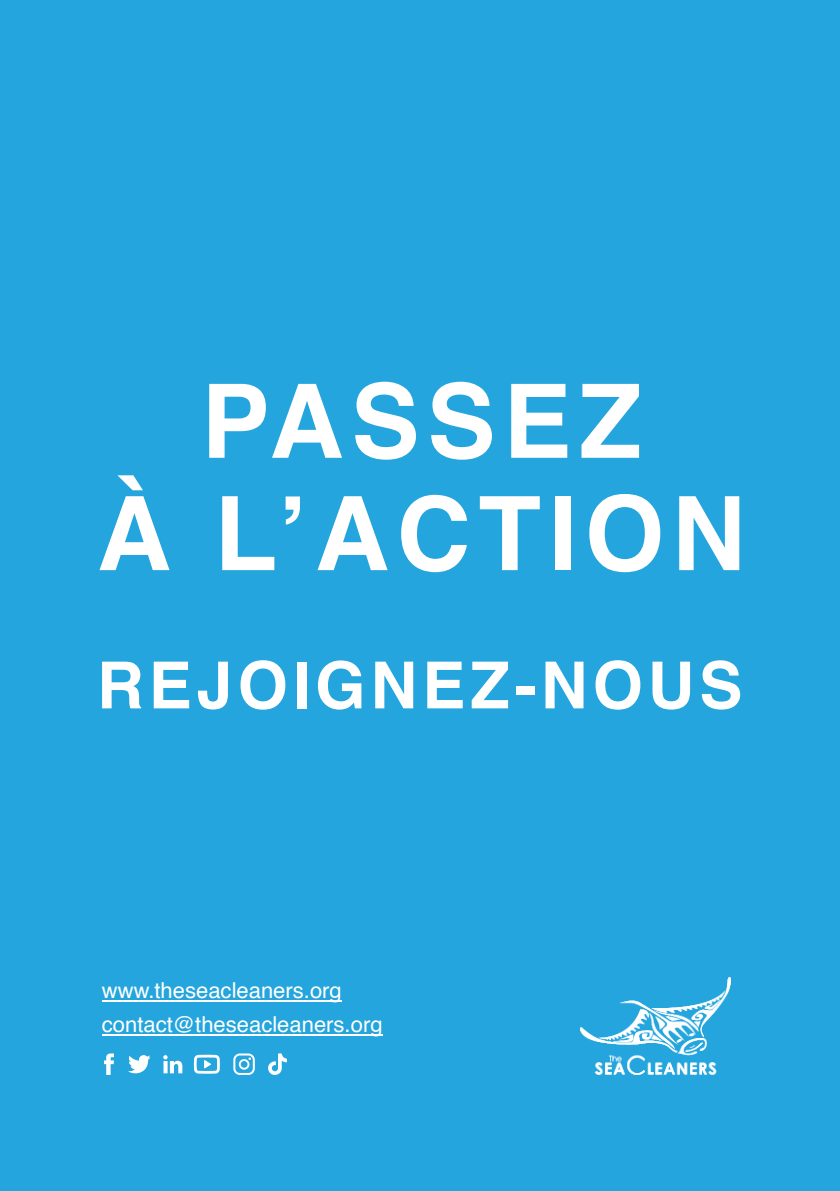
<style>
.page{position:relative;width:840px;height:1191px;background:#fff}
.page>*{position:absolute;margin:0;border:0;box-sizing:border-box;transform-origin:0 0}
.t1{font:700 102.6px/112.4px "Helvetica";letter-spacing:.07em;color:#fff;text-align:center}
.t2{font:700 64.8px "Helvetica";letter-spacing:.07em;color:#fff}
.t3{font:22px/33.8px "Helvetica";color:#fff}
</style>
<div class="page">
<div style="left:0;top:0;width:839px;height:1191px;background:#24a5dd"></div>
<hr style="left:102px;top:1000px;width:239px;height:2px;background:#fff">
<hr style="left:102px;top:1034px;width:280px;height:1px;background:#fff">
<svg style="left:104px;top:1053px;width:10px;height:22px"></svg>
<svg style="left:233px;top:1053px;width:22px;height:22px"></svg>
<svg style="left:163px;top:1055px;width:19px;height:18px"></svg>
<svg style="left:128px;top:1055px;width:22px;height:19px"></svg>
<svg style="left:193px;top:1054px;width:27px;height:20px"></svg>
<svg style="left:268px;top:1053px;width:19px;height:22px"></svg>
<img style="left:580px;top:978px;width:150px;height:97px">
<h1 class="t1" style="left:97px;top:372px;width:650px">PASSEZ<br>À L’ACTION</h1>
<h2 class="t2" style="left:97px;top:660px;width:646px">REJOIGNEZ-NOUS</h2>
<p class="t3" style="left:102px;top:974px;width:282px">www.theseacleaners.org contact@theseacleaners.org</p>
</div>
